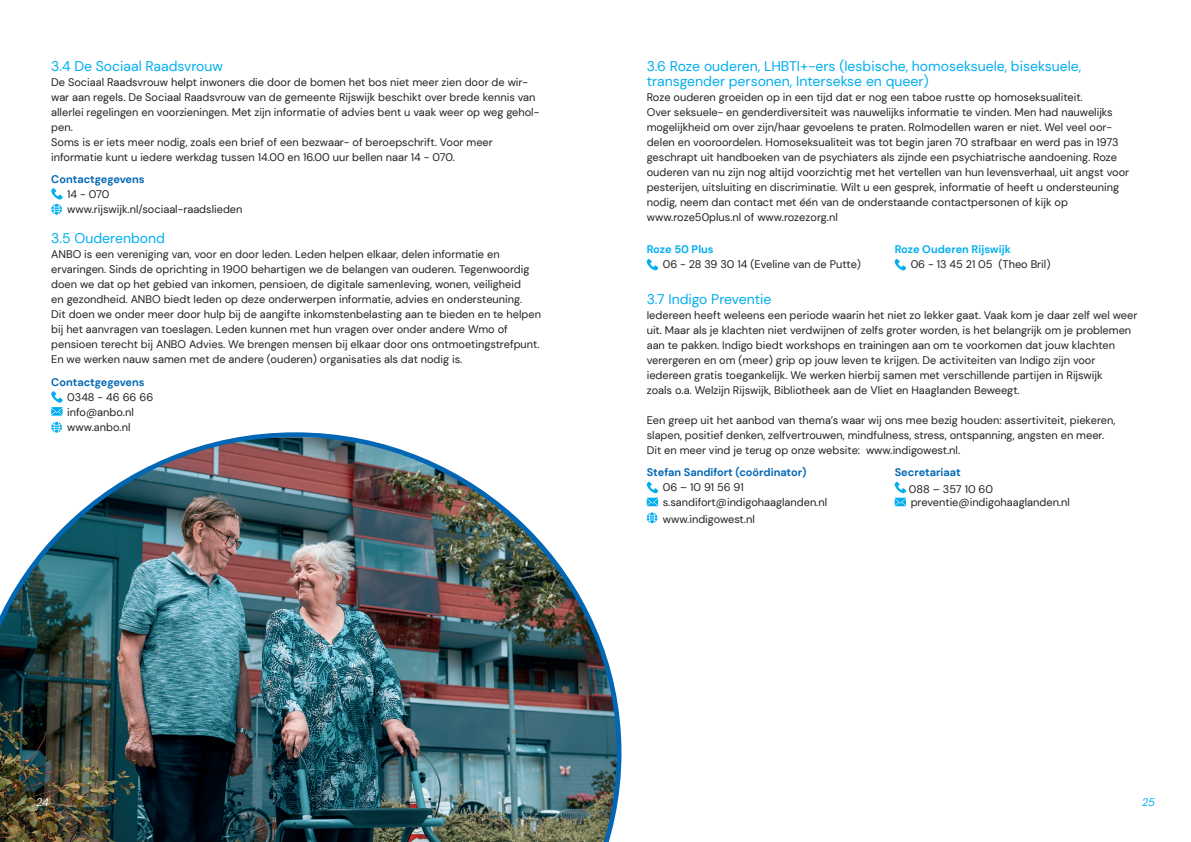
<style>
.page{position:relative;width:1191px;height:842px;background:#fff}
.page>*{position:absolute;margin:0;border:0;box-sizing:border-box;transform-origin:0 0}
.t1{font:14px/15px "DM Sans";color:#00aeef}
.t2{font:11px/15px "DM Sans";color:#231f20}
.t3{font:700 11px "DM Sans";color:#0166b3}
.t4{font:700 11px "DM Sans";color:#00aeef}
.t5{font:italic 11px "DM Sans";color:#fff}
.t6{font:italic 11px "DM Sans";color:#00aeef}
</style>
<div class="page">
<svg style="left:51px;top:188px;width:12px;height:27px"></svg>
<svg style="left:51px;top:391px;width:12px;height:25px"></svg>
<svg style="left:51px;top:422px;width:11px;height:10px"></svg>
<svg style="left:646px;top:259px;width:12px;height:12px"></svg>
<svg style="left:894px;top:259px;width:12px;height:12px"></svg>
<svg style="left:646px;top:482px;width:12px;height:24px"></svg>
<svg style="left:646px;top:512px;width:11px;height:11px"></svg>
<svg style="left:894px;top:482px;width:12px;height:24px"></svg>
<img style="left:0;top:432px;width:621px;height:410px">
<div style="left:31px;top:793px;width:22px;height:18px;background:#231f20;opacity:.75"></div>
<p class="t1" style="left:51px;top:58px;width:173px">3.4 De Sociaal Raadsvrouw</p>
<p class="t2" style="left:51px;top:74px;width:489px">De Sociaal Raadsvrouw helpt inwoners die door de bomen het bos niet meer zien door de wir&shy;war aan regels. De Sociaal Raadsvrouw van de gemeente Rijswijk beschikt over brede kennis van allerlei regelingen en voorzieningen. Met zijn informatie of advies bent u vaak weer op weg gehol&shy;pen.<br>Soms is er iets meer nodig, zoals een brief of een bezwaar- of beroepschrift. Voor meer informatie kunt u iedere werkdag tussen 14.00 en 16.00 uur bellen naar 14 - 070.</p>
<p class="t3" style="left:51px;top:172px;width:95px">Contactgegevens</p>
<p class="t2" style="left:67px;top:186px;width:177px">14 - 070 www.rijswijk.nl/sociaal-raadslieden</p>
<p class="t1" style="left:51px;top:230px;width:115px">3.5 Ouderenbond</p>
<p class="t2" style="left:51px;top:246px;width:491px">ANBO is een vereniging van, voor en door leden. Leden helpen elkaar, delen informatie en ervaringen. Sinds de oprichting in 1900 behartigen we de belangen van ouderen. Tegenwoordig doen we dat op het gebied van inkomen, pensioen, de digitale samenleving, wonen, veiligheid<br>en gezondheid. ANBO biedt leden op deze onderwerpen informatie, advies en ondersteuning.<br>Dit doen we onder meer door hulp bij de aangifte inkomstenbelasting aan te bieden en te helpen bij het aanvragen van toeslagen. Leden kunnen met hun vragen over onder andere Wmo of pensioen terecht bij ANBO Advies. We brengen mensen bij elkaar door ons ontmoetingstrefpunt.<br>En we werken nauw samen met de andere (ouderen) organisaties als dat nodig is.</p>
<p class="t3" style="left:51px;top:375px;width:95px">Contactgegevens</p>
<p class="t2" style="left:67px;top:389px;width:88px">0348 - 46 66 66 info@anbo.nl www.anbo.nl</p>
<p class="t1" style="left:646px;top:58px;width:436px">3.6 Roze ouderen, LHBTI+-ers (lesbische, homoseksuele, biseksuele, transgender personen, Intersekse en queer)</p>
<p class="t2" style="left:646px;top:89px;width:484px">Roze ouderen groeiden op in een tijd dat er nog een taboe rustte op homoseksualiteit.<br>Over seksuele- en genderdiversiteit was nauwelijks informatie te vinden. Men had nauwelijks mogelijkheid om over zijn/haar gevoelens te praten. Rolmodellen waren er niet. Wel veel oor&shy;delen en vooroordelen. Homoseksualiteit was tot begin jaren 70 strafbaar en werd pas in 1973 geschrapt uit handboeken van de psychiaters als zijnde een psychiatrische aandoening. Roze ouderen van nu zijn nog altijd voorzichtig met het vertellen van hun levensverhaal, uit angst voor pesterijen, uitsluiting en discriminatie. Wilt u een gesprek, informatie of heeft u ondersteuning nodig, neem dan contact met één van de onderstaande contactpersonen of kijk op www.roze50plus.nl of www.rozezorg.nl</p>
<p class="t4" style="left:646px;top:243px;width:68px">Roze 50 Plus</p>
<p class="t2" style="left:662px;top:257px;width:200px">06 - 28 39 30 14 (Eveline van de Putte)</p>
<p class="t4" style="left:894px;top:243px;width:118px">Roze Ouderen Rijswijk</p>
<p class="t2" style="left:910px;top:257px;width:141px">06 - 13 45 21 05 (Theo Bril)</p>
<p class="t1" style="left:646px;top:291px;width:126px">3.7 Indigo Preventie</p>
<p class="t2" style="left:646px;top:307px;width:492px">Iedereen heeft weleens een periode waarin het niet zo lekker gaat. Vaak kom je daar zelf wel weer uit. Maar als je klachten niet verdwijnen of zelfs groter worden, is het belangrijk om je problemen aan te pakken. Indigo biedt workshops en trainingen aan om te voorkomen dat jouw klachten verergeren en om (meer) grip op jouw leven te krijgen. De activiteiten van Indigo zijn voor iedereen gratis toegankelijk. We werken hierbij samen met verschillende partijen in Rijswijk<br>zoals o.a. Welzijn Rijswijk, Bibliotheek aan de Vliet en Haaglanden Beweegt.</p>
<p class="t2" style="left:646px;top:412px;width:470px">Een greep uit het aanbod van thema’s waar wij ons mee bezig houden: assertiviteit, piekeren, slapen, positief denken, zelfvertrouwen, mindfulness, stress, ontspanning, angsten en meer.<br>Dit en meer vind je terug op onze website: www.indigowest.nl.</p>
<p class="t3" style="left:646px;top:465px;width:161px">Stefan Sandifort (coördinator)</p>
<p class="t2" style="left:662px;top:480px;width:166px">06 – 10 91 56 91 s.sandifort@indigohaaglanden.nl</p>
<p class="t2" style="left:662px;top:512px;width:94px">www.indigowest.nl</p>
<p class="t3" style="left:894px;top:465px;width:67px">Secretariaat</p>
<p class="t2" style="left:909px;top:483px;width:162px;line-height:13px">088 – 357 10 60 preventie@indigohaaglanden.nl</p>
<p class="t5" style="left:36px;top:795px;width:14px">24</p>
<p class="t6" style="left:1142px;top:795px;width:14px">25</p>
</div>
